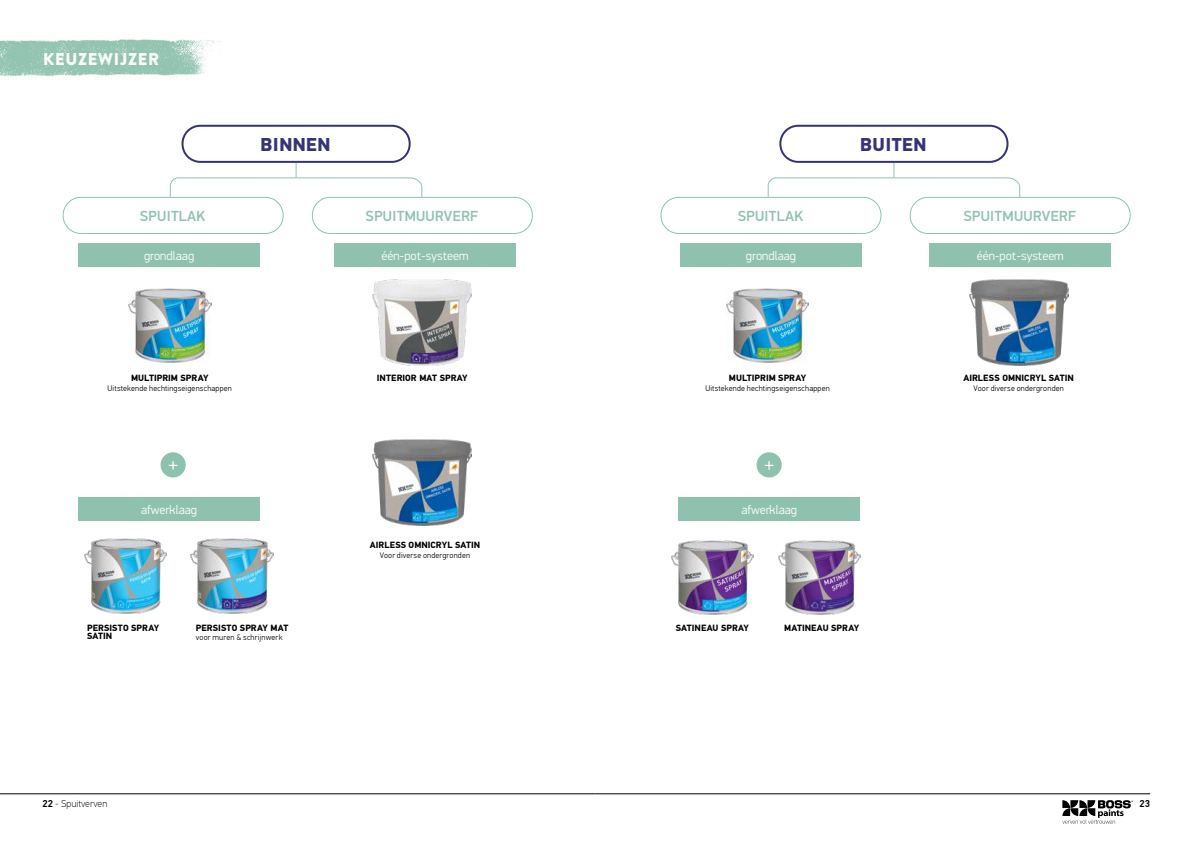
<style>
.page{position:relative;width:1191px;height:842px;background:#fff}
.page>*{position:absolute;margin:0;border:0;box-sizing:border-box;transform-origin:0 0}
.t1{font:19px "PFDIN Display Pro";color:#fff}
.t2{font:900 18.8px "PFDIN Display Pro";letter-spacing:.02em;color:#353378}
.t3{font:17px "Brandon Printed Two";color:#fff}
.t4{font:500 14.7px "PFDIN Display Pro";letter-spacing:.02em;color:#8fc2ae}
.t5{font:300 12.6px "PFDIN Display Pro";color:#fff}
.t6{font:100 10px "PF Din Text Pro";color:#000}
.t7{font:500 10px "PF Din Text Pro";color:#000}
.t8{font:700 9px/8.1px "PF Din Text Pro";letter-spacing:.01em;color:#000}
.t9{font:300 8px "PF Din Text Pro";letter-spacing:.02em;color:#000}
.s1{font-weight:500}
</style>
<div class="page">
<hr style="left:0;top:793px;width:595px;height:1px;background:#000">
<hr style="left:595px;top:793px;width:555px;height:1px;background:#000">
<svg style="left:1062px;top:800px;width:70px;height:24px"></svg>
<img style="left:0;top:39px;width:225px;height:38px">
<div style="left:160px;top:452px;width:26px;height:25px;background:#8fc2ae;border-radius:50%"></div>
<div style="left:756px;top:452px;width:25px;height:25px;background:#8fc2ae;border-radius:50%"></div>
<div style="left:181px;top:125px;width:230px;height:38px;border:2px solid #353378;border-radius:18px"></div>
<div style="left:63px;top:197px;width:221px;height:37px;border:1px solid #8fc2ae;border-radius:18px"></div>
<div style="left:312px;top:197px;width:221px;height:37px;border:1px solid #8fc2ae;border-radius:18px"></div>
<svg style="left:169px;top:163px;width:254px;height:35px"></svg>
<img style="left:671px;top:540px;width:82px;height:75px">
<img style="left:778px;top:540px;width:82px;height:75px">
<img style="left:373px;top:280px;width:99px;height:86px">
<img style="left:373px;top:440px;width:99px;height:85px">
<div style="left:779px;top:125px;width:229px;height:38px;border:2px solid #353378;border-radius:18px"></div>
<div style="left:660px;top:197px;width:221px;height:37px;border:1px solid #8fc2ae;border-radius:18px"></div>
<div style="left:909px;top:197px;width:221px;height:37px;border:1px solid #8fc2ae;border-radius:18px"></div>
<img style="left:969px;top:280px;width:99px;height:86px">
<svg style="left:767px;top:163px;width:253px;height:35px"></svg>
<img style="left:726px;top:288px;width:83px;height:75px">
<img style="left:129px;top:288px;width:82px;height:75px">
<div style="left:334px;top:243px;width:181px;height:24px;background:#8fc2ae"></div>
<div style="left:929px;top:243px;width:181px;height:24px;background:#8fc2ae"></div>
<div style="left:78px;top:243px;width:182px;height:24px;background:#8fc2ae"></div>
<div style="left:78px;top:497px;width:182px;height:24px;background:#8fc2ae"></div>
<div style="left:678px;top:497px;width:181px;height:24px;background:#8fc2ae"></div>
<div style="left:680px;top:243px;width:181px;height:24px;background:#8fc2ae"></div>
<img style="left:84px;top:538px;width:82px;height:75px">
<img style="left:191px;top:538px;width:82px;height:75px">
<h3 class="t3" style="left:43px;top:49px;width:118px">KEUZEWIJZER</h3>
<h2 class="t2" style="left:260px;top:133px;width:71px">BINNEN</h2>
<h3 class="t4" style="left:140px;top:207px;width:67px">SPUITLAK</h3>
<h3 class="t4" style="left:365px;top:207px;width:114px">SPUITMUURVERF</h3>
<h2 class="t2" style="left:860px;top:133px;width:68px">BUITEN</h2>
<h3 class="t4" style="left:737px;top:207px;width:67px">SPUITLAK</h3>
<h3 class="t4" style="left:963px;top:207px;width:114px">SPUITMUURVERF</h3>
<h3 class="t5" style="left:144px;top:248px;width:52px">grondlaag</h3>
<h3 class="t5" style="left:381px;top:248px;width:88px">één-pot-systeem</h3>
<h3 class="t5" style="left:976px;top:248px;width:88px">één-pot-systeem</h3>
<h3 class="t5" style="left:746px;top:248px;width:52px">grondlaag</h3>
<p class="t8" style="left:131px;top:374px;width:79px">MULTIPRIM SPRAY</p>
<p class="t9" style="left:108px;top:383px;width:126px">Uitstekende hechtingseigenschappen</p>
<p class="t8" style="left:377px;top:374px;width:92px">INTERIOR MAT SPRAY</p>
<p class="t8" style="left:729px;top:374px;width:79px">MULTIPRIM SPRAY</p>
<p class="t9" style="left:705px;top:383px;width:126px">Uitstekende hechtingseigenschappen</p>
<h1 class="t1" style="left:168px;top:453px;width:11px">+</h1>
<h1 class="t1" style="left:764px;top:453px;width:11px">+</h1>
<h3 class="t5" style="left:141px;top:503px;width:57px">afwerklaag</h3>
<h3 class="t5" style="left:741px;top:503px;width:57px">afwerklaag</h3>
<p class="t8" style="left:87px;top:624px;width:74px">PERSISTO SPRAY<br>SATIN</p>
<p class="t8" style="left:196px;top:624px;width:94px">PERSISTO SPRAY MAT</p>
<p class="t9" style="left:196px;top:633px;width:88px">voor muren &amp; schrijnwerk</p>
<p class="t8" style="left:370px;top:541px;width:112px">AIRLESS OMNICRYL SATIN</p>
<p class="t9" style="left:380px;top:551px;width:92px">Voor diverse ondergronden</p>
<p class="t8" style="left:676px;top:624px;width:75px">SATINEAU SPRAY</p>
<p class="t8" style="left:784px;top:624px;width:76px">MATINEAU SPRAY</p>
<p class="t8" style="left:963px;top:374px;width:112px">AIRLESS OMNICRYL SATIN</p>
<p class="t9" style="left:973px;top:383px;width:92px">Voor diverse ondergronden</p>
<p class="t6" style="left:43px;top:798px;width:66px"><span class="s1">22</span> - Spuitverven</p>
<p class="t7" style="left:1139px;top:798px;width:12px">23</p>
</div>
